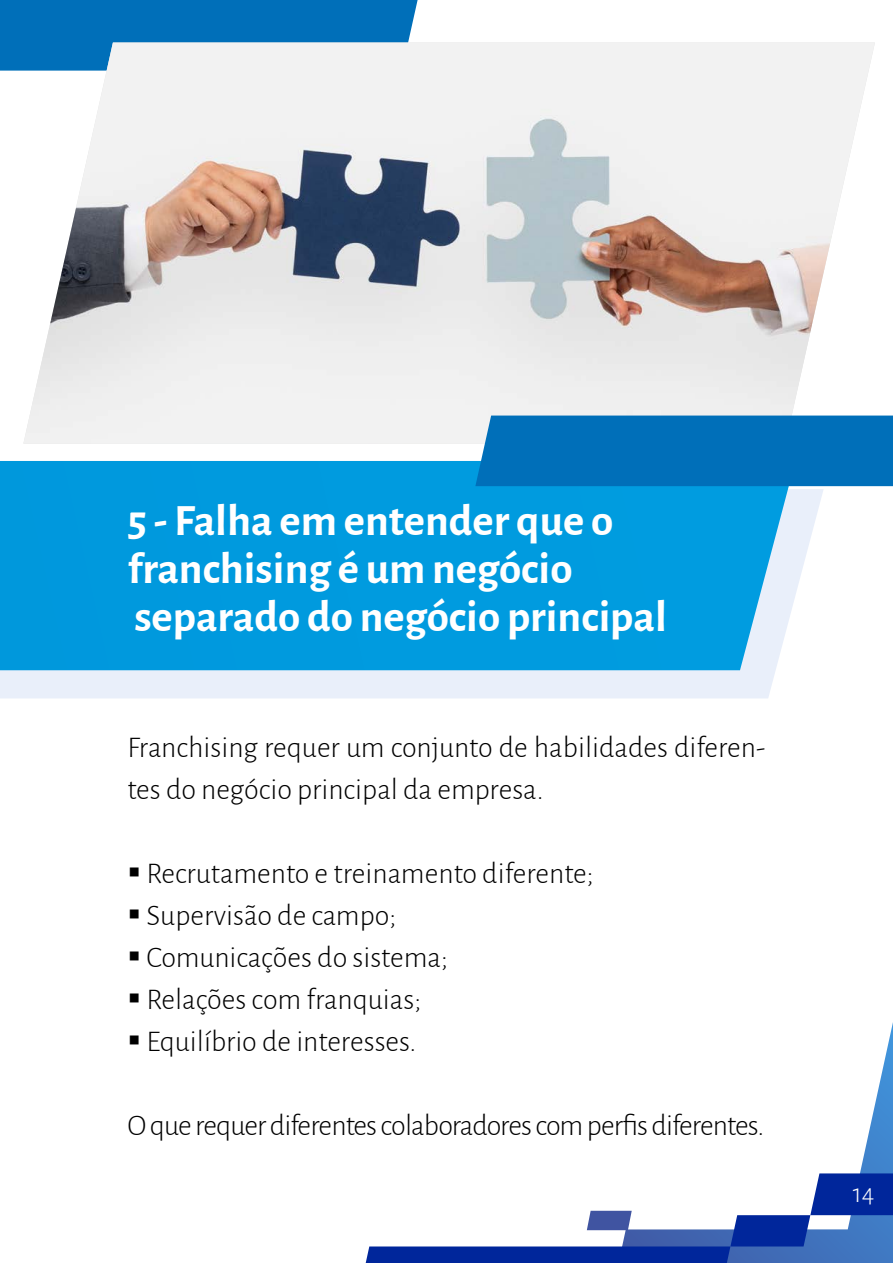
<style>
.page{position:relative;width:893px;height:1263px;background:#fff}
.page>*{position:absolute;margin:0;border:0;box-sizing:border-box;transform-origin:0 0}
.t1{font:700 45px/48px "Alegreya Sans";color:#fff}
.t2{font:300 30px/42px "Alegreya Sans";color:#000}
.t3{font:300 30px "Alegreya Sans";letter-spacing:-.03em;color:#000}
.t4{font:300 27px "Alegreya Sans";color:#fff}
</style>
<div class="page">
<svg style="left:0;top:489px;width:824px;height:209px;fill:#e9effa"></svg>
<div style="left:0;top:461px;width:795px;height:209px;background:#009bdf"></div>
<div style="left:0;top:0;width:418px;height:71px;background:#006fb9"></div>
<img style="left:23px;top:43px;width:852px;height:401px">
<div style="left:475px;top:416px;width:418px;height:70px;background:#006fb9"></div>
<svg style="left:860px;top:1022px;width:33px;height:151px"></svg>
<svg style="left:366px;top:1173px;width:527px;height:90px"></svg>
<h1 class="t1" style="left:128px;top:493px;width:541px">5 - Falha em entender que o franchising é um negócio separado do negócio principal</h1>
<p class="t2" style="left:128px;top:725px;width:639px">Franchising requer um conjunto de habilidades diferen&shy;tes do negócio principal da empresa.</p>
<p class="t2" style="left:128px;top:851px;width:468px">▪ Recrutamento e treinamento diferente;</p>
<p class="t2" style="left:128px;top:893px;width:270px">▪ Supervisão de campo;</p>
<p class="t2" style="left:128px;top:935px;width:322px">▪ Comunicações do sistema;</p>
<p class="t2" style="left:128px;top:977px;width:295px">▪ Relações com franquias;</p>
<p class="t2" style="left:128px;top:1019px;width:290px">▪ Equilíbrio de interesses.</p>
<p class="t3" style="left:128px;top:1105px;width:638px">O que requer diferentes colaboradores com perfis diferentes.</p>
<p class="t4" style="left:853px;top:1175px;width:23px">14</p>
</div>
